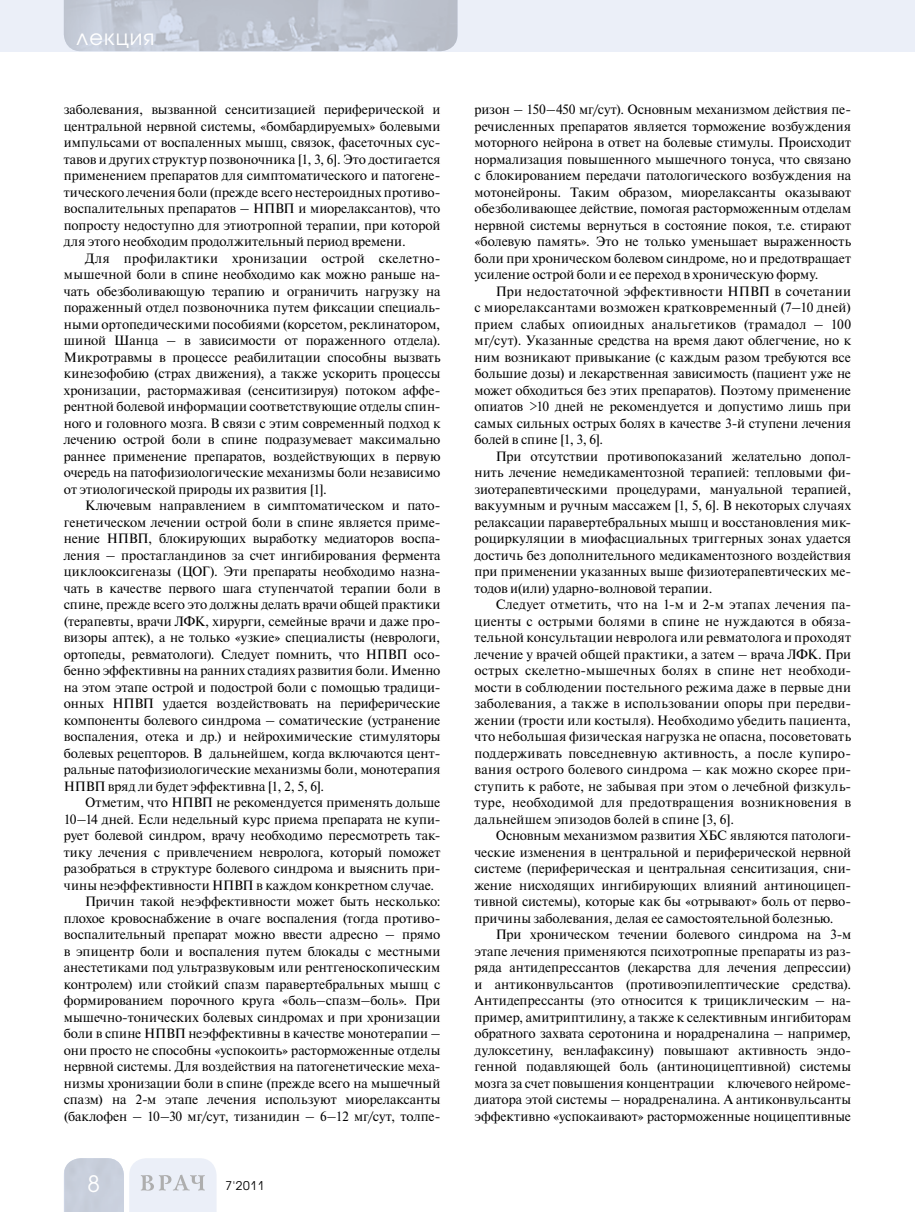
<style>
.page{position:relative;width:915px;height:1212px;background:#fff}
.page>*{position:absolute;margin:0;border:0;box-sizing:border-box;transform-origin:0 0}
.t1{font:22.5px "Avant Garde Gothic C";color:#fff}
.t2{font:21px "Avant Garde Gothic C";letter-spacing:.05em;color:#fff}
.t3{font:13.5px/16.5px "Newton C";color:#000;text-align:justify}
.t4{font:12px "Avant Garde Gothic C";color:#000}
</style>
<div class="page">
<div style="left:0;top:0;width:914px;height:51px;background:#ebeff8"></div>
<svg style="left:64px;top:1158px;width:152px;height:54px;background:#dce0ea"></svg>
<img style="left:64px;top:0;width:393px;height:51px">
<h2 class="t2" style="left:77px;top:25px;width:79px">лекция</h2>
<p class="t3" style="left:64px;top:101px;width:378px">заболевания, вызванной сенситизацией периферической и центральной нервной системы, «бомбардируемых» болевыми импульсами от воспаленных мышц, связок, фасеточных сус&shy;тавов и других структур позвоночника [1, 3, 6]. Это достигается применением препаратов для симптоматического и патогене&shy;тического лечения боли (прежде всего нестероидных противо&shy;воспалительных препаратов – НПВП и миорелаксантов), что попросту недоступно для этиотропной терапии, при которой для этого необходим продолжительный период времени.</p>
<p class="t3" style="left:64px;top:250px;width:378px;text-indent:21px">Для профилактики хронизации острой скелетно&shy;мышечной боли в спине необходимо как можно раньше на&shy;чать обезболивающую терапию и ограничить нагрузку на пораженный отдел позвоночника путем фиксации специаль&shy;ными ортопедическими пособиями (корсетом, реклинатором, шиной Шанца – в зависимости от пораженного отдела).<br>Микротравмы в процессе реабилитации способны вызвать кинезофобию (страх движения), а также ускорить процессы хронизации, растормаживая (сенситизируя) потоком аффе&shy;рентной болевой информации соответствующие отделы спин&shy;ного и головного мозга. В связи с этим современный подход к лечению острой боли в спине подразумевает максимально раннее применение препаратов, воздействующих в первую очередь на патофизиологические механизмы боли независимо от этиологической природы их развития [1].</p>
<p class="t3" style="left:64px;top:497px;width:378px;text-indent:21px">Ключевым направлением в симптоматическом и пато&shy;генетическом лечении острой боли в спине является приме&shy;нение НПВП, блокирующих выработку медиаторов воспа&shy;ления – простагландинов за счет ингибирования фермента циклооксигеназы (ЦОГ). Эти препараты необходимо назна&shy;чать в качестве первого шага ступенчатой терапии боли в спине, прежде всего это должны делать врачи общей практики (терапевты, врачи ЛФК, хирурги, семейные врачи и даже про&shy;визоры аптек), а не только «узкие» специалисты (неврологи, ортопеды, ревматологи). Следует помнить, что НПВП осо&shy;бенно эффективны на ранних стадиях развития боли. Именно на этом этапе острой и подострой боли с помощью традици&shy;онных НПВП удается воздействовать на периферические компоненты болевого синдрома – соматические (устранение воспаления, отека и др.) и нейрохимические стимуляторы болевых рецепторов. В дальнейшем, когда включаются цент&shy;ральные патофизиологические механизмы боли, монотерапия НПВП вряд ли будет эффективна [1, 2, 5, 6].</p>
<p class="t3" style="left:85px;top:794px;width:356px">Отметим, что НПВП не рекомендуется применять дольше</p>
<p class="t3" style="left:64px;top:811px;width:378px">10–14 дней. Если недельный курс приема препарата не купи-</p>
<p class="t3" style="left:64px;top:827px;width:378px">рует болевой синдром, врачу необходимо пересмотреть так-</p>
<p class="t3" style="left:64px;top:844px;width:378px">тику лечения с привлечением невролога, который поможет</p>
<p class="t3" style="left:64px;top:860px;width:378px">разобраться в структуре болевого синдрома и выяснить при-</p>
<p class="t3" style="left:64px;top:877px;width:371px">чины неэффективности НПВП в каждом конкретном случае.</p>
<p class="t3" style="left:85px;top:893px;width:356px">Причин такой неэффективности может быть несколько:</p>
<p class="t3" style="left:64px;top:910px;width:378px">плохое кровоснабжение в очаге воспаления (тогда противо-</p>
<p class="t3" style="left:64px;top:926px;width:378px">воспалительный препарат можно ввести адресно – прямо</p>
<p class="t3" style="left:64px;top:943px;width:378px">в эпицентр боли и воспаления путем блокады с местными</p>
<p class="t3" style="left:64px;top:959px;width:378px">анестетиками под ультразвуковым или рентгеноскопическим</p>
<p class="t3" style="left:64px;top:976px;width:378px">контролем) или стойкий спазм паравертебральных мышц с</p>
<p class="t3" style="left:64px;top:992px;width:378px">формированием порочного круга «боль–спазм–боль». При</p>
<p class="t3" style="left:64px;top:1009px;width:378px">мышечно-тонических болевых синдромах и при хронизации</p>
<p class="t3" style="left:64px;top:1025px;width:378px">боли в спине НПВП неэффективны в качестве монотерапии –</p>
<p class="t3" style="left:64px;top:1042px;width:378px">они просто не способны «успокоить» расторможенные отделы</p>
<p class="t3" style="left:64px;top:1058px;width:378px">нервной системы. Для воздействия на патогенетические меха-</p>
<p class="t3" style="left:64px;top:1075px;width:378px">низмы хронизации боли в спине (прежде всего на мышечный</p>
<p class="t3" style="left:64px;top:1091px;width:378px">спазм) на 2-м этапе лечения используют миорелаксанты</p>
<p class="t3" style="left:64px;top:1108px;width:378px">(баклофен – 10–30 мг/сут, тизанидин – 6–12 мг/сут, толпе-</p>
<h1 class="t1" style="left:88px;top:1170px;width:14px">8</h1>
<p class="t4" style="left:225px;top:1179px;width:40px">7'2011</p>
<p class="t3" style="left:474px;top:101px;width:378px">ризон – 150–450 мг/сут). Основным механизмом действия пе&shy;речисленных препаратов является торможение возбуждения моторного нейрона в ответ на болевые стимулы. Происходит нормализация повышенного мышечного тонуса, что связано с блокированием передачи патологического возбуждения на мотонейроны. Таким образом, миорелаксанты оказывают обезболивающее действие, помогая расторможенным отделам нервной системы вернуться в состояние покоя, т.е. стирают «болевую память». Это не только уменьшает выраженность боли при хроническом болевом синдроме, но и предотвращает усиление острой боли и ее переход в хроническую форму.</p>
<p class="t3" style="left:474px;top:283px;width:378px;text-indent:21px">При недостаточной эффективности НПВП в сочетании с миорелаксантами возможен кратковременный (7–10 дней) прием слабых опиоидных анальгетиков (трамадол – 100 мг/сут). Указанные средства на время дают облегчение, но к ним возникают привыкание (с каждым разом требуются все большие дозы) и лекарственная зависимость (пациент уже не может обходиться без этих препаратов). Поэтому применение опиатов &gt;10 дней не рекомендуется и допустимо лишь при самых сильных острых болях в качестве 3-й ступени лечения болей в спине [1, 3, 6].</p>
<p class="t3" style="left:474px;top:448px;width:378px;text-indent:21px">При отсутствии противопоказаний желательно допол&shy;нить лечение немедикаментозной терапией: тепловыми фи&shy;зиотерапевтическими процедурами, мануальной терапией, вакуумным и ручным массажем [1, 5, 6]. В некоторых случаях релаксации паравертебральных мышц и восстановления мик&shy;роциркуляции в миофасциальных триггерных зонах удается достичь без дополнительного медикаментозного воздействия при применении указанных выше физиотерапевтических ме&shy;тодов и(или) ударно-волновой терапии.</p>
<p class="t3" style="left:474px;top:596px;width:378px;text-indent:21px">Следует отметить, что на 1-м и 2-м этапах лечения па&shy;циенты с острыми болями в спине не нуждаются в обяза&shy;тельной консультации невролога или ревматолога и проходят лечение у врачей общей практики, а затем – врача ЛФК. При острых скелетно-мышечных болях в спине нет необходи&shy;мости в соблюдении постельного режима даже в первые дни заболевания, а также в использовании опоры при передви&shy;жении (трости или костыля). Необходимо убедить пациента, что небольшая физическая нагрузка не опасна, посоветовать поддерживать повседневную активность, а после купиро&shy;вания острого болевого синдрома – как можно скорее при&shy;ступить к работе, не забывая при этом о лечебной физкуль&shy;туре, необходимой для предотвращения возникновения в дальнейшем эпизодов болей в спине [3, 6].</p>
<p class="t3" style="left:474px;top:827px;width:378px;text-indent:21px">Основным механизмом развития ХБС являются патологи&shy;ческие изменения в центральной и периферической нервной системе (периферическая и центральная сенситизация, сни&shy;жение нисходящих ингибирующих влияний антиноцицеп&shy;тивной системы), которые как бы «отрывают» боль от перво&shy;причины заболевания, делая ее самостоятельной болезнью.</p>
<p class="t3" style="left:474px;top:926px;width:378px;text-indent:21px">При хроническом течении болевого синдрома на 3-м этапе лечения применяются психотропные препараты из раз&shy;ряда антидепрессантов (лекарства для лечения депрессии) и антиконвульсантов (противоэпилептические средства).<br>Антидепрессанты (это относится к трициклическим – на&shy;пример, амитриптилину, а также к селективным ингибиторам обратного захвата серотонина и норадреналина – например, дулоксетину, венлафаксину) повышают активность эндо&shy;генной подавляющей боль (антиноцицептивной) системы мозга за счет повышения концентрации ключевого нейроме&shy;диатора этой системы – норадреналина. А антиконвульсанты эффективно «успокаивают» расторможенные ноцицептивные</p>
</div>
